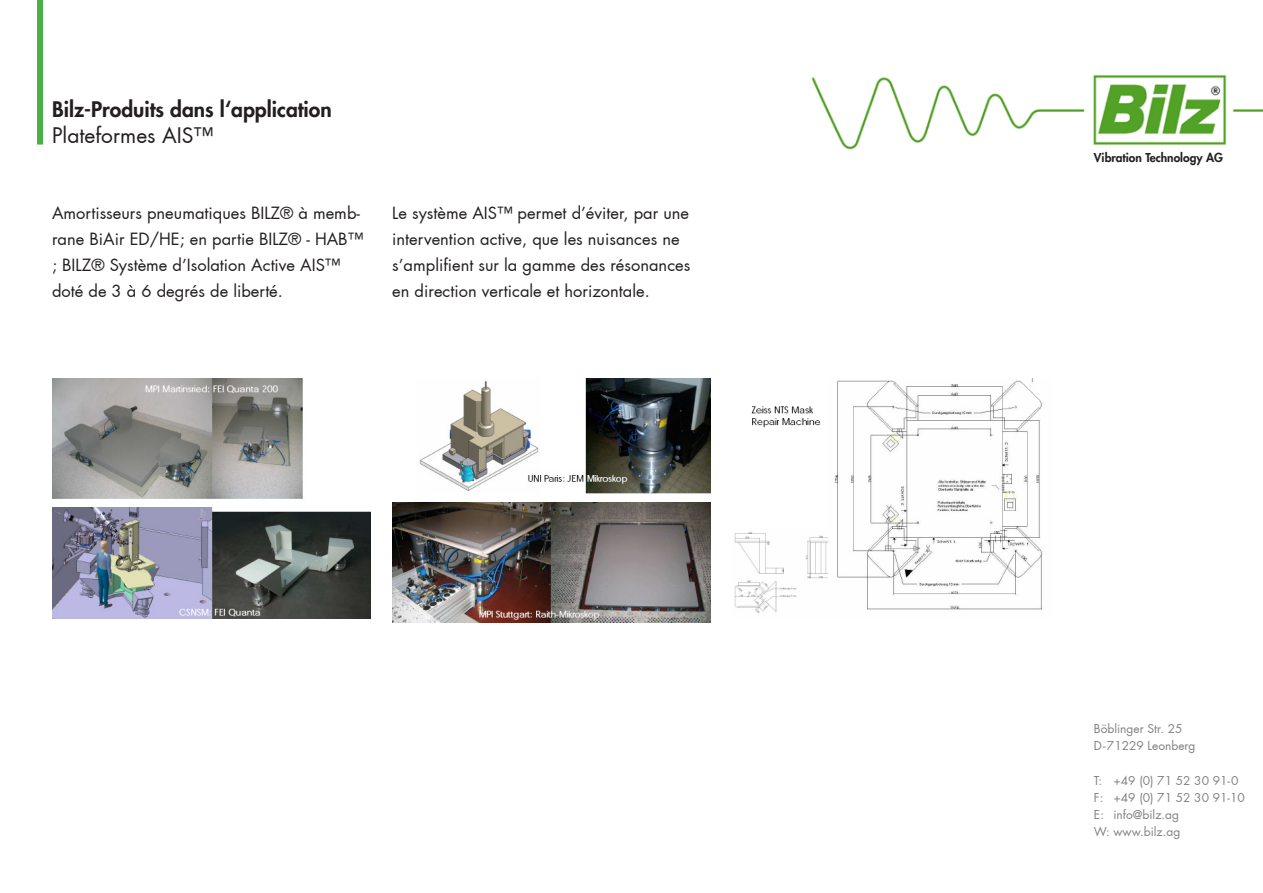
<style>
.page{position:relative;width:1263px;height:893px;background:#fff}
.page>*{position:absolute;margin:0;border:0;box-sizing:border-box;transform-origin:0 0}
.t1{font:800 21px "Futura";color:#231f20}
.t2{font:21px "Futura";color:#231f20}
.t3{font:16.5px/26px "Futura";color:#231f20}
.t4{font:12px "Futura";color:#808285}
.t5{font:800 12px "Futura";color:#231f20}
</style>
<div class="page">
<div style="left:37px;top:0;width:6px;height:145px;background:#4baf47"></div>
<img style="left:811px;top:74px;width:452px;height:76px">
<img style="left:52px;top:378px;width:319px;height:240px">
<img style="left:419px;top:378px;width:291px;height:115px">
<img style="left:392px;top:503px;width:318px;height:119px">
<img style="left:734px;top:378px;width:308px;height:235px">
<p class="t1" style="left:52px;top:96px;width:281px">Bilz-Produits dans l‘application</p>
<p class="t2" style="left:52px;top:122px;width:163px">Plateformes AIS™</p>
<p class="t3" style="left:52px;top:200px;width:313px">Amortisseurs pneumatiques BILZ® à memb&shy;rane BiAir ED/HE; en partie BILZ® - HAB™ ; BILZ® Système d’Isolation Active AIS™ doté de 3 à 6 degrés de liberté.</p>
<p class="t3" style="left:392px;top:200px;width:300px">Le système AIS™ permet d’éviter, par une intervention active, que les nuisances ne s’amplifient sur la gamme des résonances en direction verticale et horizontale.</p>
<p class="t5" style="left:1094px;top:150px;width:131px">Vibration Technology AG</p>
<p class="t4" style="left:1094px;top:721px;width:90px">Böblinger Str. 25</p>
<p class="t4" style="left:1094px;top:738px;width:103px">D-71229 Leonberg</p>
<p class="t4" style="left:1094px;top:772px;width:146px">T: +49 (0) 71 52 30 91-0</p>
<p class="t4" style="left:1094px;top:790px;width:152px">F: +49 (0) 71 52 30 91-10</p>
<p class="t4" style="left:1094px;top:807px;width:87px">E: info@bilz.ag</p>
<p class="t4" style="left:1094px;top:824px;width:88px">W: www.bilz.ag</p>
</div>
